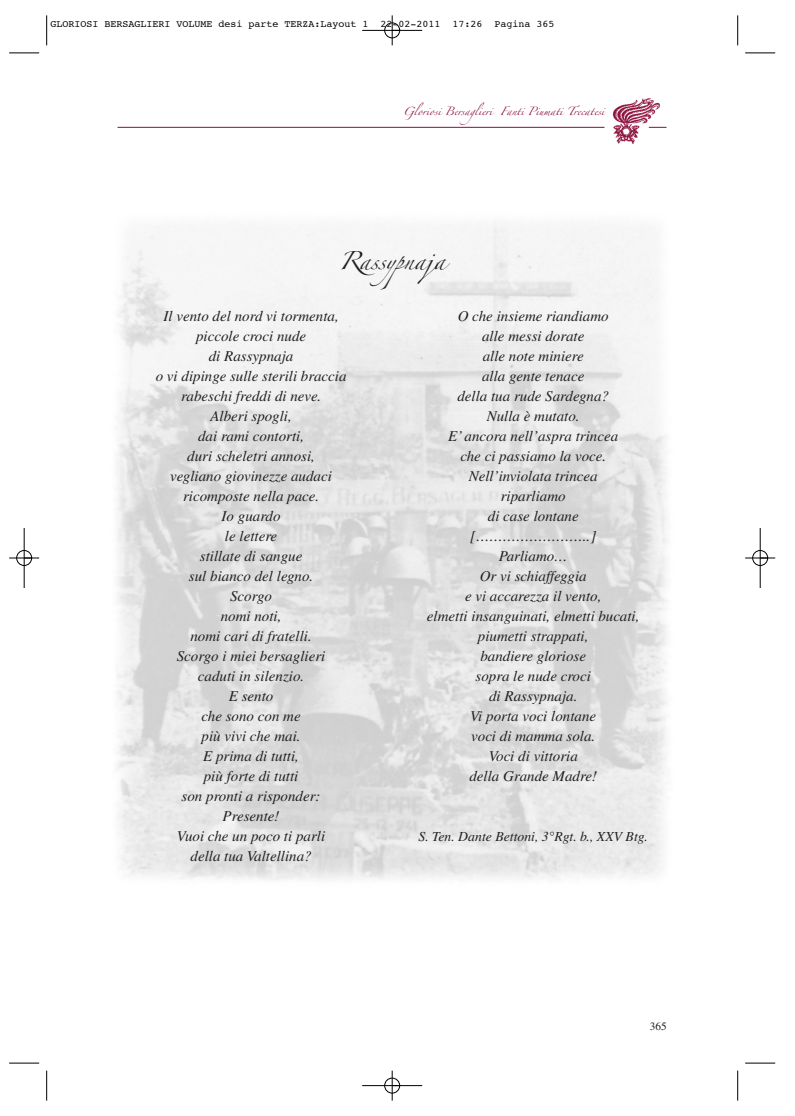
<style>
.page{position:relative;width:795px;height:1116px;background:#fff}
.page>*{position:absolute;margin:0;border:0;box-sizing:border-box;transform-origin:0 0}
.t1{font:16.25px "Zapfino";color:#231f20}
.t2{font:italic 15px/20px "Times LT Std";color:#231f20;text-align:center}
.t3{font:italic 13.75px "Times LT Std";color:#231f20}
.t4{font:11.25px "Times LT Std";color:#231f20}
.t5{font:10px "Courier";color:#000}
.t6{font:7.5px "Zapfino";color:#8c0b42}
</style>
<div class="page">
<img style="left:117px;top:223px;width:550px;height:657px">
<img style="left:604px;top:98px;width:58px;height:46px">
<hr style="left:118px;top:127px;width:486px;height:1px;background:#8c0b42">
<svg style="left:649px;top:127px;width:17px;height:1px"></svg>
<hr style="left:46px;top:15px;width:1px;height:30px;background:#000">
<hr style="left:9px;top:53px;width:30px;height:1px;background:#000">
<hr style="left:737px;top:15px;width:1px;height:30px;background:#000">
<hr style="left:745px;top:53px;width:30px;height:1px;background:#000">
<hr style="left:46px;top:1070px;width:1px;height:30px;background:#000">
<hr style="left:9px;top:1063px;width:30px;height:1px;background:#000">
<hr style="left:737px;top:1070px;width:1px;height:30px;background:#000">
<hr style="left:745px;top:1063px;width:30px;height:1px;background:#000">
<div style="left:384px;top:1077px;width:16px;height:16px;border:1px solid #fff;border-radius:50%"></div>
<div style="left:16px;top:550px;width:16px;height:16px;border:1px solid #fff;border-radius:50%"></div>
<div style="left:752px;top:550px;width:16px;height:16px;border:1px solid #fff;border-radius:50%"></div>
<hr style="left:362px;top:30px;width:60px;height:1px;background:#000">
<hr style="left:362px;top:1085px;width:60px;height:1px;background:#000">
<hr style="left:24px;top:528px;width:1px;height:60px;background:#000">
<hr style="left:760px;top:528px;width:1px;height:60px;background:#000">
<hr style="left:392px;top:15px;width:1px;height:30px;background:#000">
<hr style="left:392px;top:1070px;width:1px;height:30px;background:#000">
<hr style="left:9px;top:558px;width:30px;height:1px;background:#000">
<hr style="left:745px;top:558px;width:30px;height:1px;background:#000">
<div style="left:384px;top:23px;width:16px;height:15px;border:1px solid #000;border-radius:50%"></div>
<div style="left:384px;top:1078px;width:16px;height:15px;border:1px solid #000;border-radius:50%"></div>
<div style="left:17px;top:550px;width:15px;height:15px;border:1px solid #000;border-radius:50%"></div>
<div style="left:752px;top:550px;width:16px;height:15px;border:1px solid #000;border-radius:50%"></div>
<p class="t5" style="left:50px;top:19px;width:505px">GLORIOSI BERSAGLIERI VOLUME desi parte TERZA:Layout 1 22-02-2011 17:26 Pagina 365</p>
<p class="t6" style="left:403px;top:108px;width:203px">Gloriosi Bersaglieri Fanti Piumati Trecatesi</p>
<p class="t1" style="left:339px;top:254px;width:109px">Rassypnaja</p>
<p class="t2" style="left:156px;top:307px;width:192px">Il vento del nord vi tormenta, piccole croci nude<br>di Rassypnaja<br>o vi dipinge sulle sterili braccia rabeschi freddi di neve.<br>Alberi spogli,<br>dai rami contorti,<br>duri scheletri annosi,<br>vegliano giovinezze audaci ricomposte nella pace.<br>Io guardo<br>le lettere<br>stillate di sangue<br>sul bianco del legno.<br>Scorgo<br>nomi noti,<br>nomi cari di fratelli.<br>Scorgo i miei bersaglieri<br>caduti in silenzio.<br>E sento<br>che sono con me<br>più vivi che mai.<br>E prima di tutti,<br>più forte di tutti<br>son pronti a risponder:<br>Presente!<br>Vuoi che un poco ti parli<br>della tua Valtellina?</p>
<p class="t2" style="left:427px;top:307px;width:214px">O che insieme riandiamo<br>alle messi dorate<br>alle note miniere<br>alla gente tenace<br>della tua rude Sardegna?<br>Nulla è mutato.<br>E’ ancora nell’aspra trincea<br>che ci passiamo la voce.<br>Nell’inviolata trincea<br>riparliamo<br>di case lontane [……………………..]<br>Parliamo…<br>Or vi schiaffeggia<br>e vi accarezza il vento,<br>elmetti insanguinati, elmetti bucati, piumetti strappati,<br>bandiere gloriose<br>sopra le nude croci<br>di Rassypnaja.<br>Vi porta voci lontane<br>voci di mamma sola.<br>Voci di vittoria<br>della Grande Madre!</p>
<p class="t3" style="left:419px;top:831px;width:231px">S. Ten. Dante Bettoni, 3°Rgt. b., XXV Btg.</p>
<p class="t4" style="left:650px;top:1022px;width:18px">365</p>
</div>
